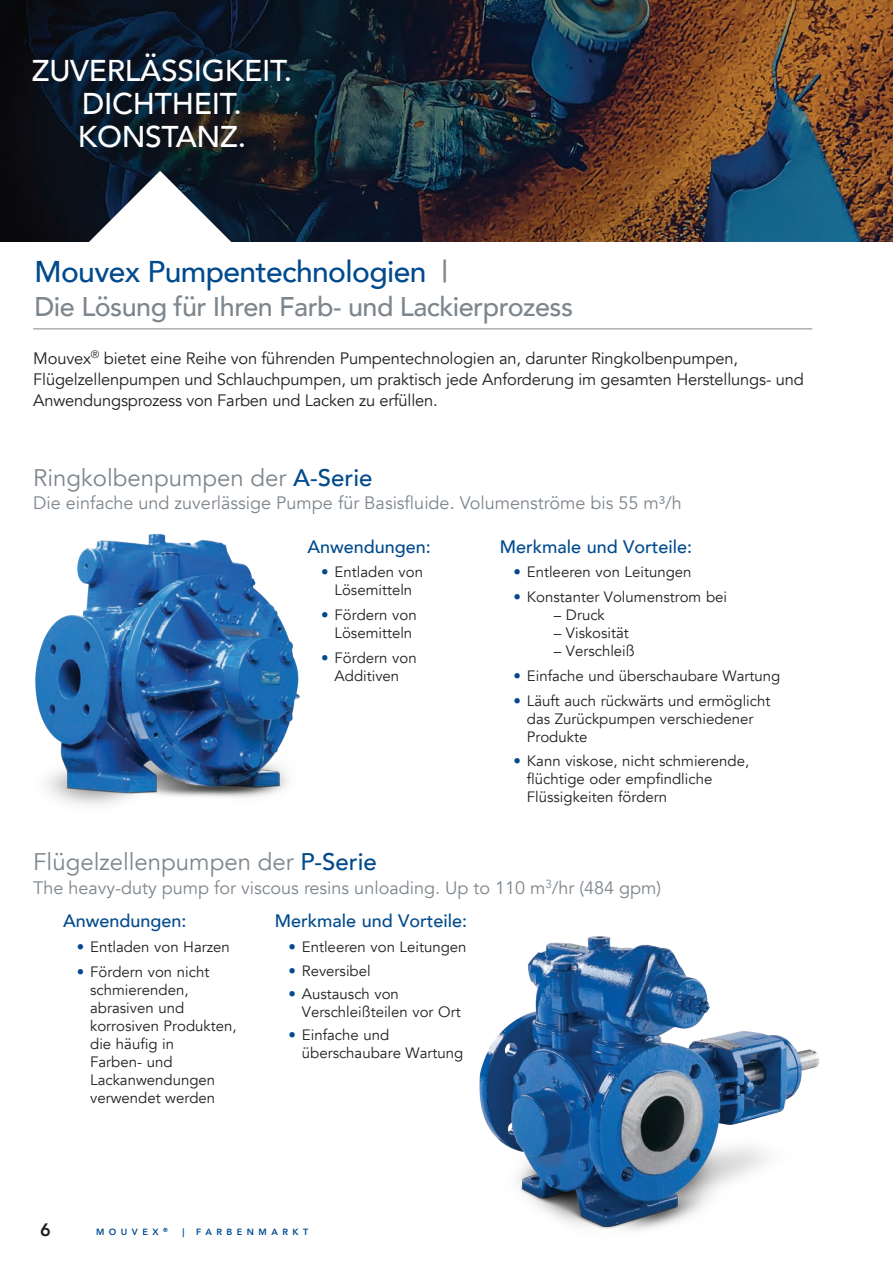
<style>
.page{position:relative;width:893px;height:1263px;background:#fff}
.page>*{position:absolute;margin:0;border:0;box-sizing:border-box;transform-origin:0 0}
.t1{font:500 30px/33px "Avenir";letter-spacing:-.01em;color:#fff;text-align:center}
.t2{font:500 30px "Avenir";letter-spacing:-.02em;color:#004a8d}
.t3{font:500 27px "Avenir";letter-spacing:-.02em;color:#7e868d}
.t4{font:24px "Avenir";color:#7e868d}
.t5{font:18px "Avenir";color:#7e868d}
.t6{font:500 18px "Avenir";color:#004a8d}
.t7{font:800 18px "Avenir";color:#231f20}
.t8{font:16.5px/21px "Avenir";letter-spacing:-.01em;color:#231f20}
.t9{font:15px/18px "Avenir";color:#231f20}
.t10{font:800 9px "Avenir";letter-spacing:.5em;color:#004a8d}
.s1{color:#7e868d}
.s2{font-weight:500;color:#004a8d}
.s3{color:#004a8d}
</style>
<div class="page">
<img style="left:0;top:0;width:893px;height:241px">
<svg style="left:88px;top:171px;width:144px;height:71px"></svg>
<img style="left:35px;top:533px;width:265px;height:272px">
<img style="left:479px;top:936px;width:341px;height:295px">
<hr style="left:33px;top:328px;width:779px;height:1px;background:#7e868d">
<h1 class="t1" style="left:32px;top:52px;width:262px">ZUVERLÄSSIGKEIT.<br>DICHTHEIT.<br>KONSTANZ.</h1>
<h1 class="t2" style="left:34px;top:246px;width:415px">Mouvex Pumpentechnologien <span class="s1">|</span></h1>
<h2 class="t3" style="left:34px;top:283px;width:540px">Die Lösung für Ihren Farb- und Lackierprozess</h2>
<p class="t8" style="left:33px;top:348px;width:772px">Mouvex<sup>®</sup> bietet eine Reihe von führenden Pumpentechnologien an, darunter Ringkolbenpumpen,<br>Flügelzellenpumpen und Schlauchpumpen, um praktisch jede Anforderung im gesamten Herstellungs- und<br>Anwendungsprozess von Farben und Lacken zu erfüllen.</p>
<h3 class="t4" style="left:33px;top:464px;width:341px">Ringkolbenpumpen der <span class="s2">A-Serie</span></h3>
<p class="t5" style="left:33px;top:492px;width:650px">Die einfache und zuverlässige Pumpe für Basisfluide. Volumenströme bis 55 m³/h</p>
<p class="t6" style="left:308px;top:531px;width:125px">Anwendungen:</p>
<p class="t9" style="left:321px;top:563px;width:103px;text-align:center"><span class="s3">•</span> Entladen von<br>Lösemitteln</p>
<p class="t9" style="left:321px;top:606px;width:97px;text-align:right"><span class="s3">•</span> Fördern von<br>Lösemitteln</p>
<p class="t9" style="left:321px;top:649px;width:97px;text-align:center"><span class="s3">•</span> Fördern von<br>Additiven</p>
<p class="t6" style="left:500px;top:531px;width:194px">Merkmale und Vorteile:</p>
<p class="t9" style="left:513px;top:563px;width:180px"><span class="s3">•</span> Entleeren von Leitungen</p>
<p class="t9" style="left:513px;top:588px;width:215px"><span class="s3">•</span> Konstanter Volumenstrom bei</p>
<p class="t9" style="left:554px;top:606px;width:52px">– Druck</p>
<p class="t9" style="left:554px;top:624px;width:77px">– Viskosität</p>
<p class="t9" style="left:554px;top:642px;width:82px">– Verschleiß</p>
<p class="t9" style="left:513px;top:667px;width:269px"><span class="s3">•</span> Einfache und überschaubare Wartung</p>
<p class="t9" style="left:527px;top:692px;width:245px;text-indent:-14px"><span class="s3">•</span> Läuft auch rückwärts und ermöglicht das Zurückpumpen verschiedener<br>Produkte</p>
<p class="t9" style="left:527px;top:752px;width:224px;text-indent:-14px"><span class="s3">•</span> Kann viskose, nicht schmierende, flüchtige oder empfindliche<br>Flüssigkeiten fördern</p>
<h3 class="t4" style="left:33px;top:847px;width:345px">Flügelzellenpumpen der <span class="s2">P-Serie</span></h3>
<p class="t5" style="left:33px;top:877px;width:629px">The heavy-duty pump for viscous resins unloading. Up to 110 m<sup>3</sup>/hr (484 gpm)</p>
<p class="t6" style="left:63px;top:905px;width:125px">Anwendungen:</p>
<p class="t9" style="left:77px;top:938px;width:155px"><span class="s3">•</span> Entladen von Harzen</p>
<p class="t9" style="left:90px;top:963px;width:148px;text-indent:-14px"><span class="s3">•</span> Fördern von nicht schmierenden, abrasiven und korrosiven Produkten, die häufig in<br>Farben- und<br>Lackanwendungen verwendet werden</p>
<p class="t6" style="left:275px;top:905px;width:194px">Merkmale und Vorteile:</p>
<p class="t9" style="left:288px;top:938px;width:180px"><span class="s3">•</span> Entleeren von Leitungen</p>
<p class="t9" style="left:288px;top:962px;width:84px"><span class="s3">•</span> Reversibel</p>
<p class="t9" style="left:302px;top:985px;width:160px;text-indent:-14px"><span class="s3">•</span> Austausch von<br>Verschleißteilen vor Ort</p>
<p class="t9" style="left:302px;top:1026px;width:163px;text-indent:-14px"><span class="s3">•</span> Einfache und überschaubare Wartung</p>
<p class="t7" style="left:40px;top:1216px;width:12px">6</p>
<p class="t10" style="left:183px;top:1225px;width:3px">|</p>
<p class="t10" style="left:196px;top:1225px;width:114px">FARBENMARKT</p>
<p class="t10" style="left:96px;top:1225px;width:73px">MOUVEX <sup>®</sup></p>
</div>
